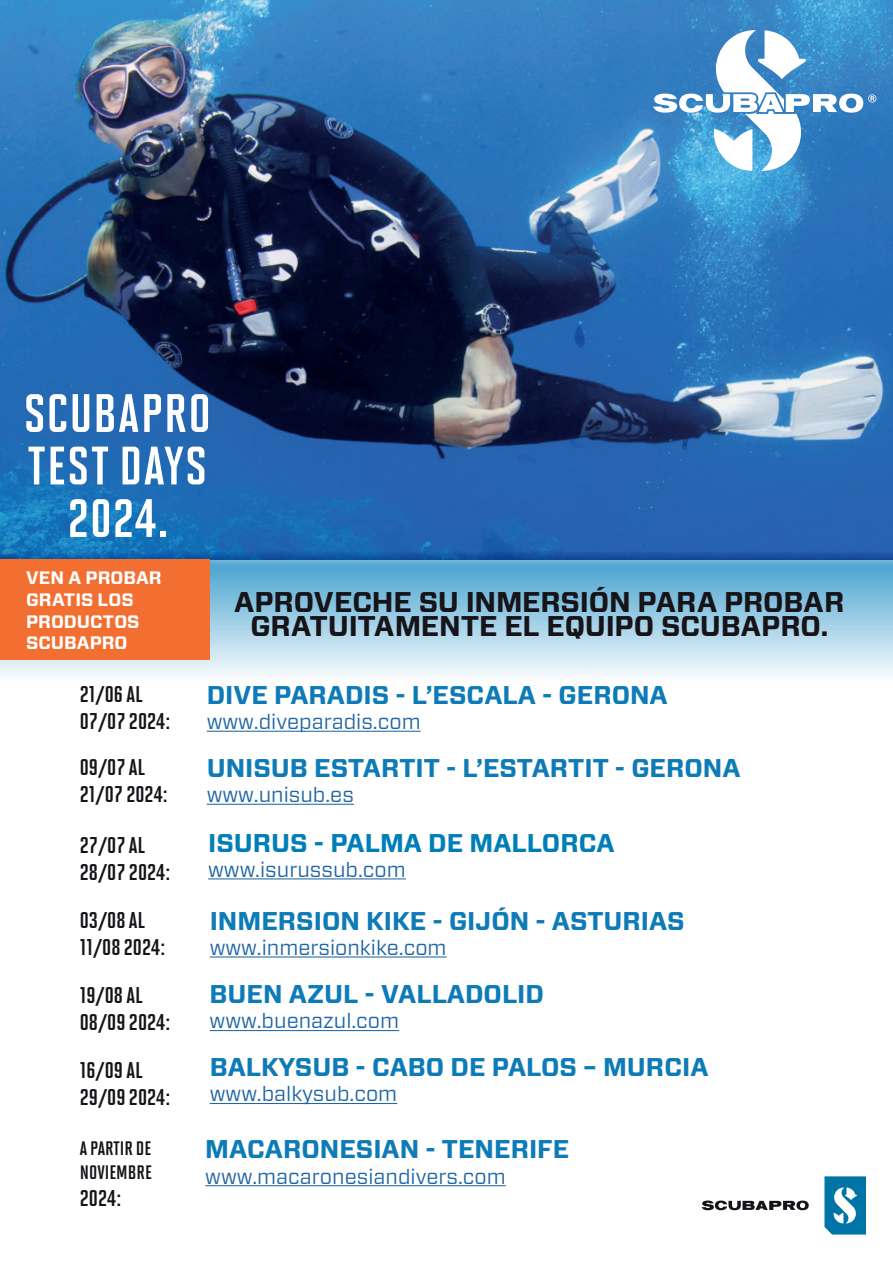
<style>
.page{position:relative;width:893px;height:1263px;background:#fff}
.page>*{position:absolute;margin:0;border:0;box-sizing:border-box;transform-origin:0 0}
.t1{font:700 54px/52.5px "Solano Gothic Pro MVB";letter-spacing:.02em;color:#fff;text-align:center}
.t2{font:700 28.5px/24px "Forza";letter-spacing:-.005em;color:#171419;text-align:center}
.t3{font:700 25.65px "Forza";color:#0c7bb7}
.t4{font:700 25.65px "Forza";color:#007eb8}
.t5{font:700 22.8px/27.3px "Solano Gothic Sc Pro";color:#171419}
.t6{font:21px "Forza";color:#2166a4}
.t7{font:700 19.5px/23.4px "Solano Gothic Sc Pro";color:#171419}
.t8{font:700 18px/21.6px "Forza";color:#fff}
</style>
<div class="page">
<img style="left:0;top:0;width:893px;height:552px">
<hr style="left:207px;top:731px;width:214px;height:1px;background:#2166a4">
<hr style="left:207px;top:804px;width:147px;height:1px;background:#2166a4">
<hr style="left:208px;top:878px;width:198px;height:1px;background:#2166a4">
<hr style="left:210px;top:956px;width:237px;height:1px;background:#2166a4">
<hr style="left:210px;top:1103px;width:187px;height:1px;background:#2166a4">
<hr style="left:205px;top:1185px;width:301px;height:1px;background:#2166a4">
<svg style="left:824px;top:1176px;width:42px;height:58px"></svg>
<svg style="left:702px;top:1200px;width:107px;height:10px"></svg>
<svg style="left:0;top:552px;width:893px;height:123px;background:#93c4e0"></svg>
<svg style="left:653px;top:30px;width:223px;height:141px"></svg>
<div style="left:0;top:559px;width:210px;height:101px;background:#f36f31"></div>
<hr style="left:210px;top:1030px;width:189px;height:1px;background:#2166a4">
<h1 class="t1" style="left:24px;top:384px;width:189px">SCUBAPRO<br>TEST DAYS<br>2024.</h1>
<p class="t8" style="left:26px;top:567px;width:137px">VEN A PROBAR<br>GRATIS LOS<br>PRODUCTOS<br>SCUBAPRO</p>
<p class="t2" style="left:234px;top:590px;width:612px">APROVECHE SU INMERSIÓN PARA PROBAR<br>GRATUITAMENTE EL EQUIPO SCUBAPRO.</p>
<p class="t5" style="left:80px;top:680px;width:92px">21/06 AL<br>07/07 2024:</p>
<p class="t3" style="left:207px;top:678px;width:463px">DIVE PARADIS - L’ESCALA - GERONA</p>
<p class="t6" style="left:207px;top:707px;width:215px">www.diveparadis.com</p>
<p class="t3" style="left:207px;top:751px;width:535px">UNISUB ESTARTIT - L’ESTARTIT - GERONA</p>
<p class="t6" style="left:207px;top:780px;width:149px">www.unisub.es</p>
<p class="t4" style="left:208px;top:825px;width:408px">ISURUS - PALMA DE MALLORCA</p>
<p class="t6" style="left:208px;top:855px;width:199px">www.isurussub.com</p>
<p class="t3" style="left:210px;top:904px;width:477px">INMERSION KIKE - GIJÓN - ASTURIAS</p>
<p class="t6" style="left:210px;top:933px;width:238px">www.inmersionkike.com</p>
<p class="t5" style="left:80px;top:753px;width:89px">09/07 AL<br>21/07 2024:</p>
<p class="t5" style="left:80px;top:831px;width:92px">27/07 AL<br>28/07 2024:</p>
<p class="t5" style="left:80px;top:906px;width:87px">03/08 AL<br>11/08 2024:</p>
<p class="t5" style="left:80px;top:981px;width:92px">19/08 AL<br>08/09 2024:</p>
<p class="t5" style="left:80px;top:1056px;width:92px">16/09 AL<br>29/09 2024:</p>
<p class="t7" style="left:80px;top:1136px;width:73px">A PARTIR DE<br>NOVIEMBRE</p>
<p class="t5" style="left:80px;top:1184px;width:43px">2024:</p>
<p class="t3" style="left:210px;top:977px;width:336px">BUEN AZUL - VALLADOLID</p>
<p class="t6" style="left:210px;top:1007px;width:191px">www.buenazul.com</p>
<p class="t3" style="left:210px;top:1050px;width:500px">BALKYSUB - CABO DE PALOS – MURCIA</p>
<p class="t6" style="left:210px;top:1080px;width:189px">www.balkysub.com</p>
<p class="t3" style="left:205px;top:1132px;width:366px">MACARONESIAN - TENERIFE</p>
<p class="t6" style="left:205px;top:1162px;width:302px">www.macaronesiandivers.com</p>
</div>
